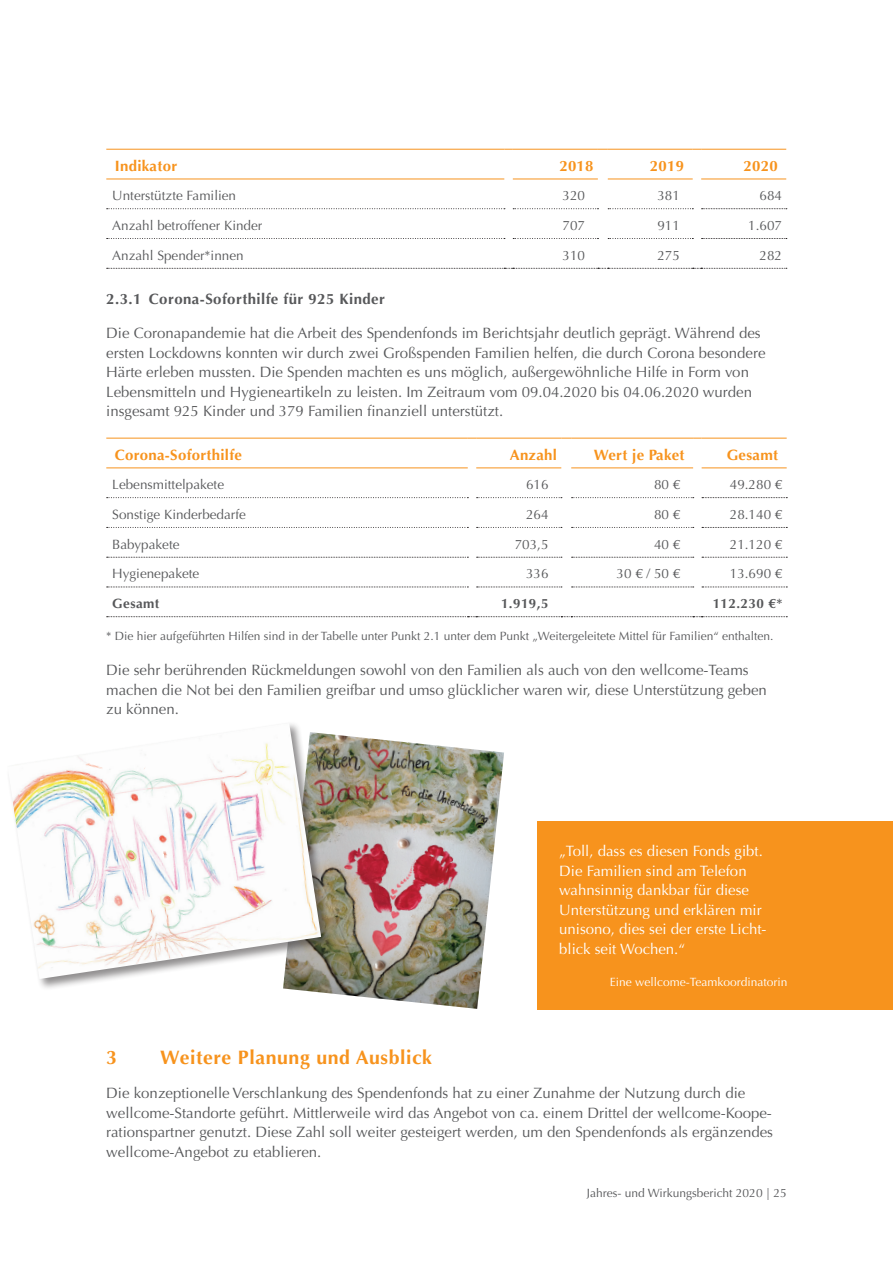
<style>
.page{position:relative;width:893px;height:1263px;background:#fff}
.page>*{position:absolute;margin:0;border:0;box-sizing:border-box;transform-origin:0 0}
.t1{font:700 19.5px "Optima";letter-spacing:.03em;color:#f7931d}
.t2{font:15px/19.5px "Optima";color:#57585a}
.t3{font:15px/19.5px "Optima";color:#fff}
.t4{font:700 15px "Optima";letter-spacing:.02em;color:#f7931d}
.t5{font:700 15px "Optima";letter-spacing:.03em;color:#57585a}
.t6{font:13.5px "Optima";color:#57585a}
.t7{font:700 13.5px "Optima";letter-spacing:.03em;color:#57585a}
.t8{font:12px "Optima";color:#57585a}
.t9{font:12px "Optima";color:#fff}
</style>
<div class="page">
<div style="left:538px;top:821px;width:355px;height:189px;background:#f7931d"></div>
<img style="left:308px;top:734px;width:196px;height:275px">
<hr style="left:106px;top:149px;width:398px;height:1px;background:#f7931d">
<hr style="left:513px;top:149px;width:85px;height:1px;background:#f7931d">
<hr style="left:608px;top:149px;width:85px;height:1px;background:#f7931d">
<hr style="left:701px;top:149px;width:85px;height:1px;background:#f7931d">
<svg style="left:107px;top:208px;width:398px;height:1px"></svg>
<svg style="left:513px;top:208px;width:85px;height:1px"></svg>
<svg style="left:608px;top:208px;width:85px;height:1px"></svg>
<svg style="left:107px;top:238px;width:398px;height:1px"></svg>
<svg style="left:513px;top:238px;width:85px;height:1px"></svg>
<svg style="left:608px;top:238px;width:85px;height:1px"></svg>
<svg style="left:702px;top:208px;width:85px;height:1px"></svg>
<svg style="left:702px;top:238px;width:85px;height:1px"></svg>
<svg style="left:107px;top:268px;width:680px;height:1px"></svg>
<hr style="left:106px;top:179px;width:398px;height:1px;background:#f7931d">
<hr style="left:513px;top:179px;width:85px;height:1px;background:#f7931d">
<hr style="left:608px;top:179px;width:85px;height:1px;background:#f7931d">
<hr style="left:701px;top:179px;width:85px;height:1px;background:#f7931d">
<hr style="left:106px;top:438px;width:362px;height:1px;background:#f7931d">
<hr style="left:476px;top:438px;width:85px;height:1px;background:#f7931d">
<hr style="left:571px;top:438px;width:122px;height:1px;background:#f7931d">
<hr style="left:702px;top:438px;width:85px;height:1px;background:#f7931d">
<svg style="left:107px;top:497px;width:361px;height:1px"></svg>
<svg style="left:477px;top:497px;width:85px;height:1px"></svg>
<svg style="left:572px;top:497px;width:122px;height:1px"></svg>
<svg style="left:107px;top:527px;width:361px;height:1px"></svg>
<svg style="left:477px;top:527px;width:85px;height:1px"></svg>
<svg style="left:572px;top:527px;width:122px;height:1px"></svg>
<svg style="left:702px;top:497px;width:85px;height:1px"></svg>
<svg style="left:702px;top:527px;width:85px;height:1px"></svg>
<svg style="left:107px;top:557px;width:361px;height:1px"></svg>
<svg style="left:477px;top:557px;width:85px;height:1px"></svg>
<svg style="left:572px;top:557px;width:122px;height:1px"></svg>
<svg style="left:702px;top:557px;width:85px;height:1px"></svg>
<svg style="left:107px;top:587px;width:361px;height:1px"></svg>
<svg style="left:477px;top:587px;width:85px;height:1px"></svg>
<svg style="left:572px;top:587px;width:122px;height:1px"></svg>
<svg style="left:702px;top:587px;width:85px;height:1px"></svg>
<svg style="left:107px;top:616px;width:680px;height:1px"></svg>
<hr style="left:106px;top:467px;width:362px;height:1px;background:#f7931d">
<hr style="left:476px;top:467px;width:85px;height:1px;background:#f7931d">
<hr style="left:571px;top:467px;width:122px;height:1px;background:#f7931d">
<hr style="left:702px;top:467px;width:85px;height:1px;background:#f7931d">
<div style="left:6px;top:721px;width:327px;height:270px;background:#231f20;opacity:.5"></div>
<img style="left:7px;top:723px;width:314px;height:256px">
<img style="left:48px;top:734px;width:270px;height:238px">
<img style="left:155px;top:783px;width:121px;height:75px">
<svg style="left:55px;top:781px;width:8px;height:4px"></svg>
<img style="left:128px;top:834px;width:142px;height:75px">
<p class="t4" style="left:115px;top:157px;width:64px">Indikator</p>
<p class="t4" style="left:559px;top:157px;width:36px">2018</p>
<p class="t4" style="left:650px;top:157px;width:36px">2019</p>
<p class="t4" style="left:743px;top:157px;width:36px">2020</p>
<p class="t6" style="left:112px;top:188px;width:125px">Unterstützte Familien</p>
<p class="t6" style="left:563px;top:188px;width:24px">320</p>
<p class="t6" style="left:657px;top:188px;width:24px">381</p>
<p class="t6" style="left:759px;top:188px;width:24px">684</p>
<p class="t6" style="left:112px;top:217px;width:152px">Anzahl betroffener Kinder</p>
<p class="t6" style="left:563px;top:217px;width:24px">707</p>
<p class="t6" style="left:657px;top:217px;width:24px">911</p>
<p class="t6" style="left:748px;top:217px;width:35px">1.607</p>
<p class="t6" style="left:112px;top:247px;width:133px">Anzahl Spender*innen</p>
<p class="t6" style="left:563px;top:247px;width:24px">310</p>
<p class="t6" style="left:657px;top:247px;width:24px">275</p>
<p class="t6" style="left:759px;top:247px;width:24px">282</p>
<p class="t5" style="left:106px;top:290px;width:280px">2.3.1 Corona-Soforthilfe für 925 Kinder</p>
<p class="t2" style="left:106px;top:324px;width:661px">Die Coronapandemie hat die Arbeit des Spendenfonds im Berichtsjahr deutlich geprägt. Während des ersten Lockdowns konnten wir durch zwei Großspenden Familien helfen, die durch Corona besondere Härte erleben mussten. Die Spenden machten es uns möglich, außergewöhnliche Hilfe in Form von Lebensmitteln und Hygieneartikeln zu leisten. Im Zeitraum vom 09.04.2020 bis 04.06.2020 wurden insgesamt 925 Kinder und 379 Familien finanziell unterstützt.</p>
<p class="t4" style="left:115px;top:446px;width:129px">Corona-Soforthilfe</p>
<p class="t4" style="left:510px;top:446px;width:49px">Anzahl</p>
<p class="t4" style="left:594px;top:446px;width:92px">Wert je Paket</p>
<p class="t4" style="left:727px;top:446px;width:53px">Gesamt</p>
<p class="t6" style="left:112px;top:477px;width:113px">Lebensmittelpakete</p>
<p class="t6" style="left:526px;top:477px;width:24px">616</p>
<p class="t6" style="left:654px;top:477px;width:28px">80 €</p>
<p class="t6" style="left:730px;top:477px;width:54px">49.280 €</p>
<p class="t6" style="left:112px;top:506px;width:135px">Sonstige Kinderbedarfe</p>
<p class="t6" style="left:526px;top:506px;width:24px">264</p>
<p class="t6" style="left:654px;top:506px;width:28px">80 €</p>
<p class="t6" style="left:730px;top:506px;width:54px">28.140 €</p>
<p class="t6" style="left:112px;top:536px;width:69px">Babypakete</p>
<p class="t6" style="left:515px;top:536px;width:35px">703,5</p>
<p class="t6" style="left:654px;top:536px;width:28px">40 €</p>
<p class="t6" style="left:730px;top:536px;width:54px">21.120 €</p>
<p class="t6" style="left:112px;top:566px;width:89px">Hygienepakete</p>
<p class="t6" style="left:526px;top:566px;width:24px">336</p>
<p class="t6" style="left:617px;top:566px;width:65px">30 € / 50 €</p>
<p class="t6" style="left:730px;top:566px;width:54px">13.690 €</p>
<p class="t7" style="left:112px;top:596px;width:49px">Gesamt</p>
<p class="t7" style="left:501px;top:596px;width:49px">1.919,5</p>
<p class="t7" style="left:713px;top:596px;width:71px">112.230 €*</p>
<p class="t8" style="left:106px;top:629px;width:669px">* Die hier aufgeführten Hilfen sind in der Tabelle unter Punkt 2.1 unter dem Punkt „Weitergeleitete Mittel für Familien“ enthalten.</p>
<p class="t2" style="left:106px;top:661px;width:662px">Die sehr berührenden Rückmeldungen sowohl von den Familien als auch von den wellcome-Teams machen die Not bei den Familien greifbar und umso glücklicher waren wir, diese Unterstützung geben zu können.</p>
<p class="t3" style="left:559px;top:841px;width:209px">„Toll, dass es diesen Fonds gibt.<br>Die Familien sind am Telefon wahnsinnig dankbar für diese<br>Unterstützung und erklären mir unisono, dies sei der erste Licht&shy;blick seit Wochen.“</p>
<p class="t9" style="left:610px;top:975px;width:179px">Eine wellcome-Teamkoordinatorin</p>
<h1 class="t1" style="left:106px;top:1046px;width:12px">3</h1>
<h1 class="t1" style="left:160px;top:1046px;width:273px">Weitere Planung und Ausblick</h1>
<p class="t2" style="left:106px;top:1083px;width:668px">Die konzeptionelle Verschlankung des Spendenfonds hat zu einer Zunahme der Nutzung durch die wellcome-Standorte geführt. Mittlerweile wird das Angebot von ca. einem Drittel der wellcome-Koope&shy;rationspartner genutzt. Diese Zahl soll weiter gesteigert werden, um den Spendenfonds als ergänzendes wellcome-Angebot zu etablieren.</p>
<p class="t8" style="left:587px;top:1186px;width:201px">Jahres- und Wirkungsbericht 2020 | 25</p>
</div>
